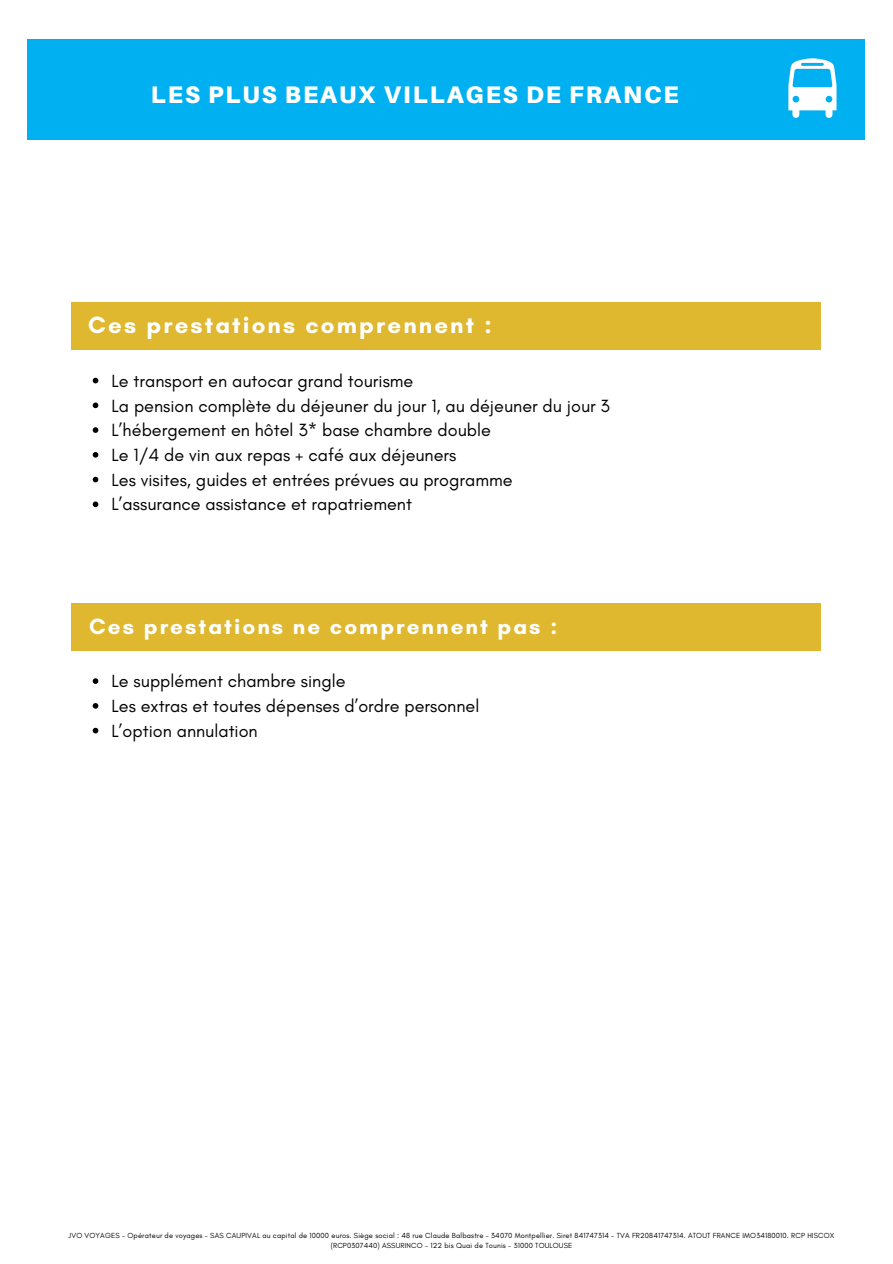
<style>
.page{position:relative;width:893px;height:1264px;background:#fff}
.page>*{position:absolute;margin:0;border:0;box-sizing:border-box;transform-origin:0 0}
.t1{font:900 24px "Aileron";letter-spacing:.08em;color:#fff}
.t2{font:700 24px "Glacial Indifference";letter-spacing:.09em;color:#fff}
.t3{font:700 22.5px "Glacial Indifference";letter-spacing:.09em;color:#fff}
.t4{font:18px/24.8px "Glacial Indifference";color:#000}
.t5{font:7.5px/10.1px "Glacial Indifference";letter-spacing:.02em;color:#000;text-align:center}
</style>
<div class="page">
<svg style="left:93px;top:678px;width:5px;height:6px"></svg>
<svg style="left:93px;top:703px;width:5px;height:5px"></svg>
<svg style="left:93px;top:727px;width:5px;height:6px"></svg>
<div style="left:27px;top:39px;width:838px;height:100px;background:#00b0f0"></div>
<svg style="left:788px;top:58px;width:48px;height:60px"></svg>
<svg style="left:93px;top:378px;width:5px;height:5px"></svg>
<svg style="left:93px;top:402px;width:5px;height:6px"></svg>
<svg style="left:93px;top:427px;width:5px;height:6px"></svg>
<svg style="left:93px;top:452px;width:5px;height:5px"></svg>
<svg style="left:93px;top:477px;width:5px;height:5px"></svg>
<svg style="left:93px;top:501px;width:5px;height:6px"></svg>
<div style="left:72px;top:302px;width:748px;height:47px;background:#dfb82f"></div>
<div style="left:72px;top:603px;width:748px;height:47px;background:#dfb82f"></div>
<h1 class="t1" style="left:151px;top:79px;width:529px">LES PLUS BEAUX VILLAGES DE FRANCE</h1>
<h1 class="t2" style="left:88px;top:310px;width:405px">Ces prestations comprennent :</h1>
<p class="t4" style="left:112px;top:368px;width:500px">Le transport en autocar grand tourisme<br>La pension complète du déjeuner du jour 1, au déjeuner du jour 3<br>L’hébergement en hôtel 3* base chambre double<br>Le 1/4 de vin aux repas + café aux déjeuners<br>Les visites, guides et entrées prévues au programme<br>L’assurance assistance et rapatriement</p>
<p class="t3" style="left:89px;top:612px;width:469px">Ces prestations ne comprennent pas :</p>
<p class="t4" style="left:112px;top:668px;width:369px">Le supplément chambre single<br>Les extras et toutes dépenses d’ordre personnel<br>L’option annulation</p>
<p class="t5" style="left:69px;top:1230px;width:767px">JVO VOYAGES - Opérateur de voyages - SAS CAUPIVAL au capital de 10000 euros. Siège social : 48 rue Claude Balbastre - 34070 Montpellier. Siret 841747314 - TVA FR20841747314. ATOUT FRANCE IMO34180010. RCP HISCOX (RCP0307440) ASSURINCO - 122 bis Quai de Tounis - 31000 TOULOUSE</p>
</div>
